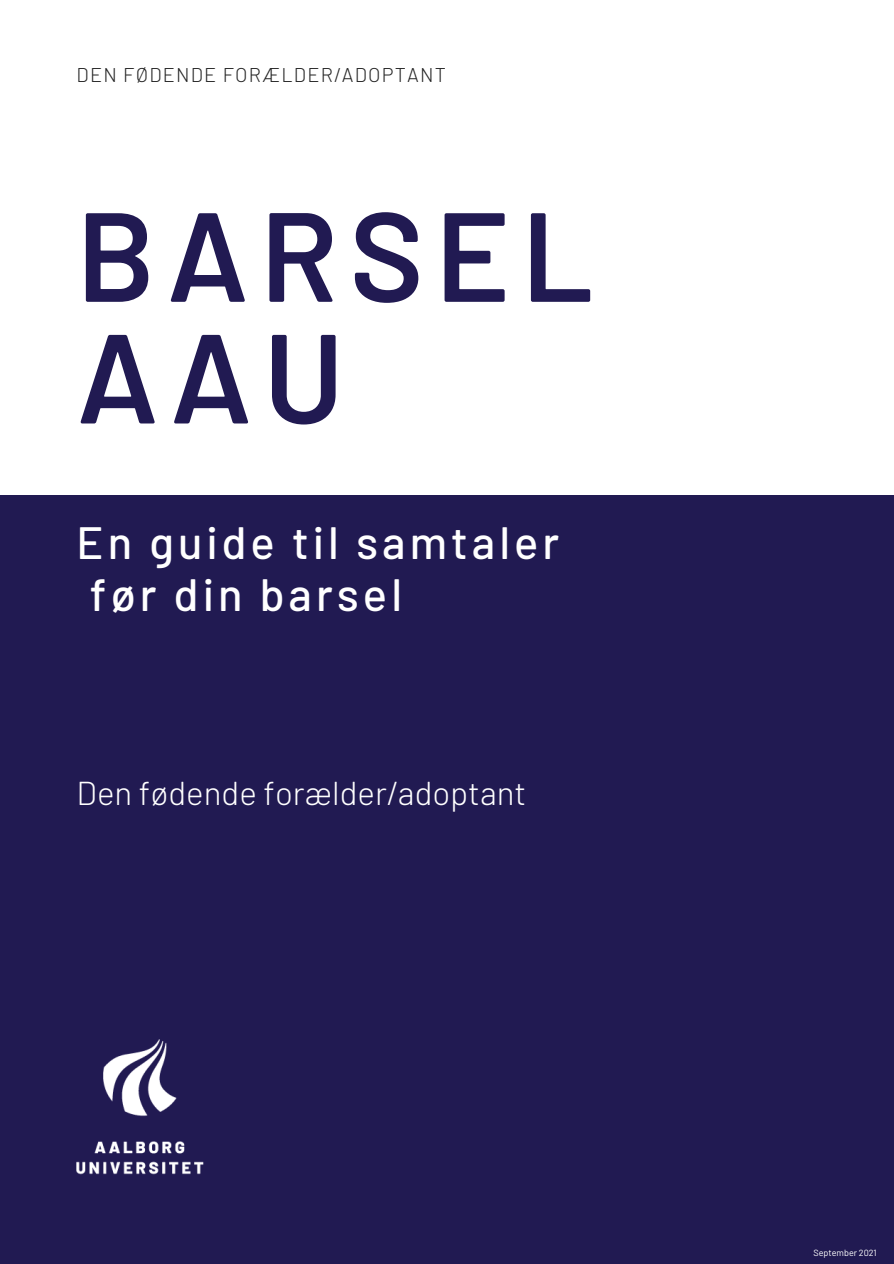
<style>
.page{position:relative;width:894px;height:1264px;background:#fff}
.page>*{position:absolute;margin:0;border:0;box-sizing:border-box;transform-origin:0 0}
.t1{font:600 126.45px "Barlow";letter-spacing:.09em;color:#211a52}
.t2{font:500 45.15px/51.8px "Barlow";letter-spacing:.09em;color:#fff}
.t3{font:300 33px "Barlow";color:#fff}
.t4{font:300 19.8px "Barlow";letter-spacing:.06em;color:#222}
.t5{font:9px "Barlow";color:#fff}
</style>
<div class="page">
<div style="left:0;top:495px;width:893px;height:768px;background:#211a52"></div>
<img style="left:77px;top:1039px;width:127px;height:135px">
<p class="t4" style="left:77px;top:62px;width:370px">DEN FØDENDE FORÆLDER/ADOPTANT</p>
<p class="t1" style="left:77px;top:175px;width:518px">BARSEL</p>
<p class="t1" style="left:77px;top:297px;width:269px">AAU</p>
<p class="t2" style="left:77px;top:515px;width:484px">En guide til samtaler før din barsel</p>
<p class="t3" style="left:77px;top:771px;width:451px">Den fødende forælder/adoptant</p>
<p class="t5" style="left:813px;top:1247px;width:65px">September 2021</p>
</div>
